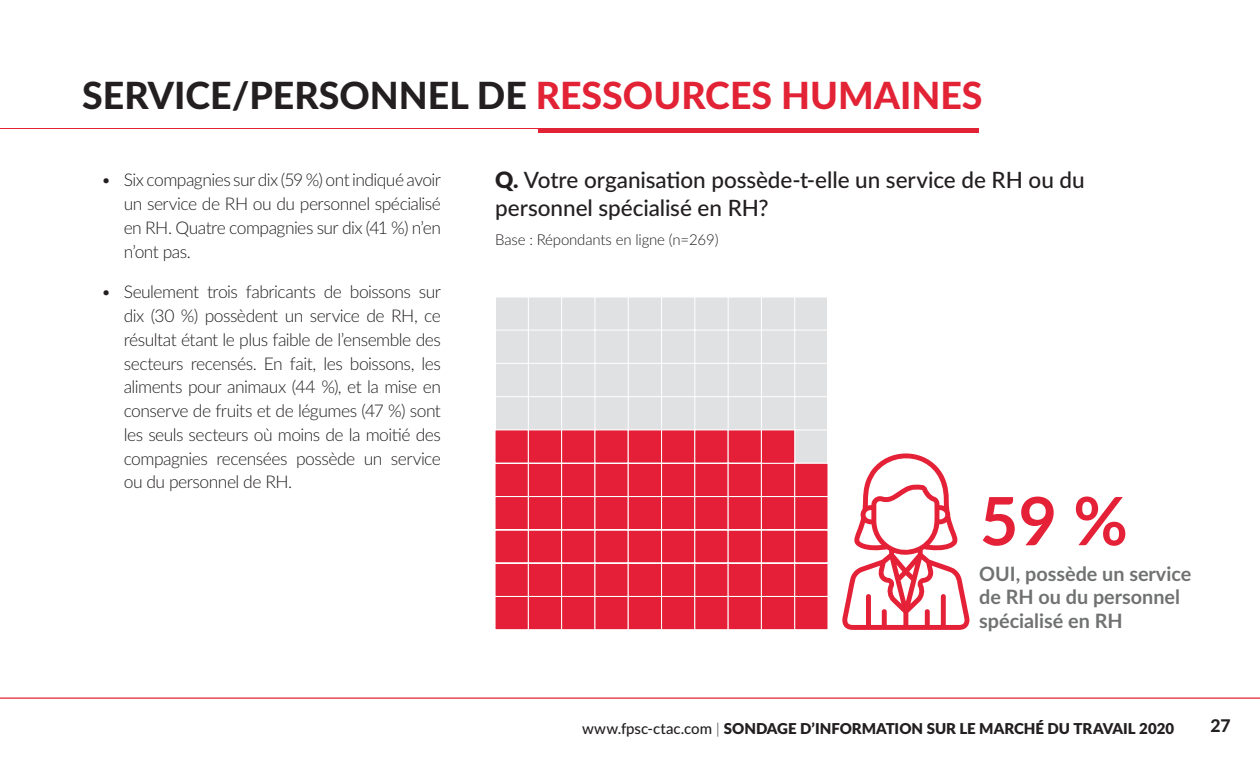
<style>
.page{position:relative;width:1260px;height:765px;background:#fff}
.page>*{position:absolute;margin:0;border:0;box-sizing:border-box;transform-origin:0 0}
.t1{font:700 66.62px "Lato";color:#e42137}
.body_text{font:800 37.5px "Lato";color:#231f20}
.title_1{font:500 22.5px/27.5px "Lato";letter-spacing:-.005em;color:#231f20}
.t2{font:700 19.75px/23.8px "Lato";color:#707171}
.t3{font:300 17.5px/23.8px "Lato";letter-spacing:-.03em;color:#231f20;text-align:justify}
.t4{font:800 17.5px "Lato";color:#231f20}
.t5{font:900 15px "Lato";color:#231f20}
.title_1-2{font:300 15px "Lato";letter-spacing:-.01em;color:#231f20}
.s1{color:#e22235}
.s2{font-weight:900}
.s3{font-weight:500}
.s4{font-weight:300}
</style>
<div class="page">
<svg style="left:496px;top:297px;width:331px;height:132px;background:#e1e2e4"></svg>
<svg style="left:495px;top:429px;width:333px;height:201px;background:#e63349"></svg>
<svg style="left:842px;top:453px;width:128px;height:177px"></svg>
<hr style="left:0;top:128px;width:846px;height:1px;background:#e22235">
<div style="left:538px;top:128px;width:441px;height:5px;background:#e22235"></div>
<hr style="left:0;top:697px;width:1260px;height:2px;background:#e22235">
<p class="body_text" style="left:82px;top:67px;width:902px">SERVICE/PERSONNEL DE <span class="s1">RESSOURCES HUMAINES</span></p>
<p class="t3" style="left:124px;top:168px;width:319px;text-indent:-22px">• Six compagnies sur dix (59 %) ont indiqué avoir un service de RH ou du personnel spécialisé en RH. Quatre compagnies sur dix (41 %) n’en n’ont pas.</p>
<p class="t3" style="left:124px;top:280px;width:319px;text-indent:-22px">• Seulement trois fabricants de boissons sur dix (30 %) possèdent un service de RH, ce résultat étant le plus faible de l’ensemble des secteurs recensés. En fait, les boissons, les aliments pour animaux (44 %), et la mise en conserve de fruits et de légumes (47 %) sont les seuls secteurs où moins de la moitié des compagnies recensées possède un service ou du personnel de RH.</p>
<p class="title_1" style="left:495px;top:165px;width:591px"><span class="s2">Q.</span> Votre organisation possède-t-elle un service de RH ou du personnel spécialisé en RH?</p>
<p class="title_1-2" style="left:495px;top:229px;width:225px">Base : Répondants en ligne (n=269)</p>
<p class="t1" style="left:980px;top:472px;width:150px">59 %</p>
<p class="t2" style="left:979px;top:561px;width:214px">OUI, possède un service de RH ou du personnel spécialisé en RH</p>
<p class="t5" style="left:582px;top:717px;width:594px"><span class="s3">www.fpsc-ctac.com</span> <span class="s4">|</span> SONDAGE D’INFORMATION SUR LE MARCHÉ DU TRAVAIL 2020</p>
<p class="t4" style="left:1210px;top:713px;width:22px">27</p>
</div>
